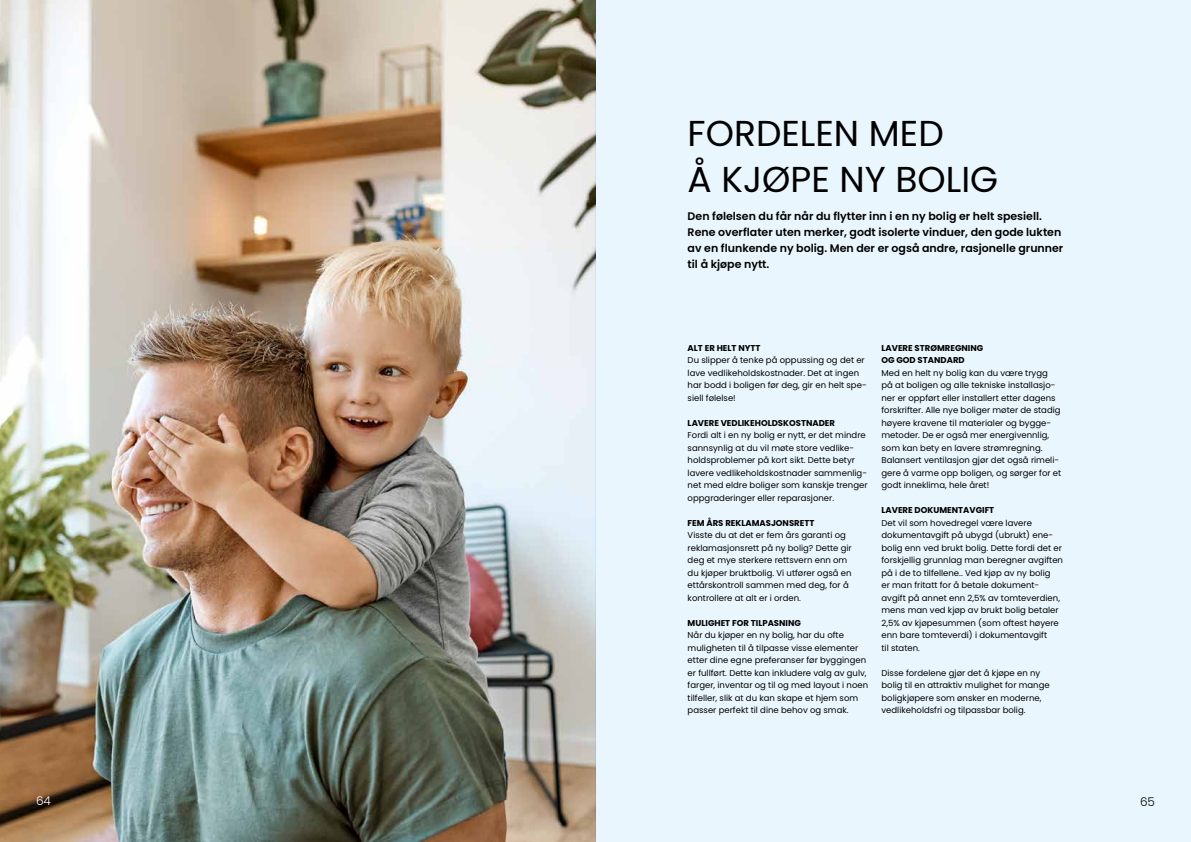
<style>
.page{position:relative;width:1191px;height:842px;background:#fff}
.page>*{position:absolute;margin:0;border:0;box-sizing:border-box;transform-origin:0 0}
.t1{font:36px/46px "Poppins";color:#000}
.t2{font:300 12px "Poppins";color:#000}
.t3{font:300 12px "Poppins";color:#fff}
.t4{font:600 11px/16px "Poppins";color:#000}
.t5{font:8.5px/12.5px "Poppins";color:#000}
.t6{font:700 8.5px/12.5px "Poppins";color:#000}
</style>
<div class="page">
<img style="left:0;top:0;width:595px;height:842px">
<div style="left:595px;top:0;width:596px;height:842px;background:#eaf6fe"></div>
<h2 class="t3" style="left:36px;top:794px;width:16px">64</h2>
<h1 class="t1" style="left:687px;top:110px;width:312px">FORDELEN MED<br>Å KJØPE NY BOLIG</h1>
<p class="t4" style="left:687px;top:208px;width:377px">Den følelsen du får når du flytter inn i en ny bolig er helt spesiell.<br>Rene overflater uten merker, godt isolerte vinduer, den gode lukten av en flunkende ny bolig. Men der er også andre, rasjonelle grunner til å kjøpe nytt.</p>
<p class="t6" style="left:687px;top:341px;width:74px">ALT ER HELT NYTT</p>
<p class="t5" style="left:687px;top:354px;width:180px">Du slipper å tenke på oppussing og det er lave vedlikeholdskostnader. Det at ingen har bodd i boligen før deg, gir en helt spe&shy;siell følelse!</p>
<p class="t6" style="left:687px;top:416px;width:149px">LAVERE VEDLIKEHOLDSKOSTNADER</p>
<p class="t5" style="left:687px;top:429px;width:181px">Fordi alt i en ny bolig er nytt, er det mindre sannsynlig at du vil møte store vedlike&shy;holdsproblemer på kort sikt. Dette betyr lavere vedlikeholdskostnader sammenlig&shy;net med eldre boliger som kanskje trenger oppgraderinger eller reparasjoner.</p>
<p class="t6" style="left:687px;top:516px;width:128px">FEM ÅRS REKLAMASJONSRETT</p>
<p class="t5" style="left:687px;top:529px;width:166px">Visste du at det er fem års garanti og reklamasjonsrett på ny bolig? Dette gir deg et mye sterkere rettsvern enn om du kjøper bruktbolig. Vi utfører også en ettårskontroll sammen med deg, for å kontrollere at alt er i orden.</p>
<p class="t6" style="left:687px;top:616px;width:115px">MULIGHET FOR TILPASNING</p>
<p class="t5" style="left:687px;top:629px;width:182px">Når du kjøper en ny bolig, har du ofte muligheten til å tilpasse visse elementer etter dine egne preferanser før byggingen er fullført. Dette kan inkludere valg av gulv, farger, inventar og til og med layout i noen tilfeller, slik at du kan skape et hjem som passer perfekt til dine behov og smak.</p>
<p class="t6" style="left:881px;top:341px;width:103px">LAVERE STRØMREGNING<br>OG GOD STANDARD</p>
<p class="t5" style="left:881px;top:366px;width:181px">Med en helt ny bolig kan du være trygg på at boligen og alle tekniske installasjo&shy;ner er oppført eller installert etter dagens forskrifter. Alle nye boliger møter de stadig høyere kravene til materialer og bygge&shy;metoder. De er også mer energivennlig, som kan bety en lavere strømregning.<br>Balansert ventilasjon gjør det også rimeli&shy;gere å varme opp boligen, og sørger for et godt inneklima, hele året!</p>
<p class="t6" style="left:881px;top:504px;width:114px">LAVERE DOKUMENTAVGIFT</p>
<p class="t5" style="left:881px;top:516px;width:183px">Det vil som hovedregel være lavere dokumentavgift på ubygd (ubrukt) ene&shy;bolig enn ved brukt bolig. Dette fordi det er forskjellig grunnlag man beregner avgiften på i de to tilfellene.. Ved kjøp av ny bolig<br>er man fritatt for å betale dokument&shy;avgift på annet enn 2,5% av tomteverdien, mens man ved kjøp av brukt bolig betaler 2,5% av kjøpesummen (som oftest høyere enn bare tomteverdi) i dokumentavgift<br>til staten.</p>
<p class="t5" style="left:881px;top:666px;width:170px">Disse fordelene gjør det å kjøpe en ny bolig til en attraktiv mulighet for mange boligkjøpere som ønsker en moderne, vedlikeholdsfri og tilpassbar bolig.</p>
<h2 class="t2" style="left:1140px;top:794px;width:16px">65</h2>
</div>
